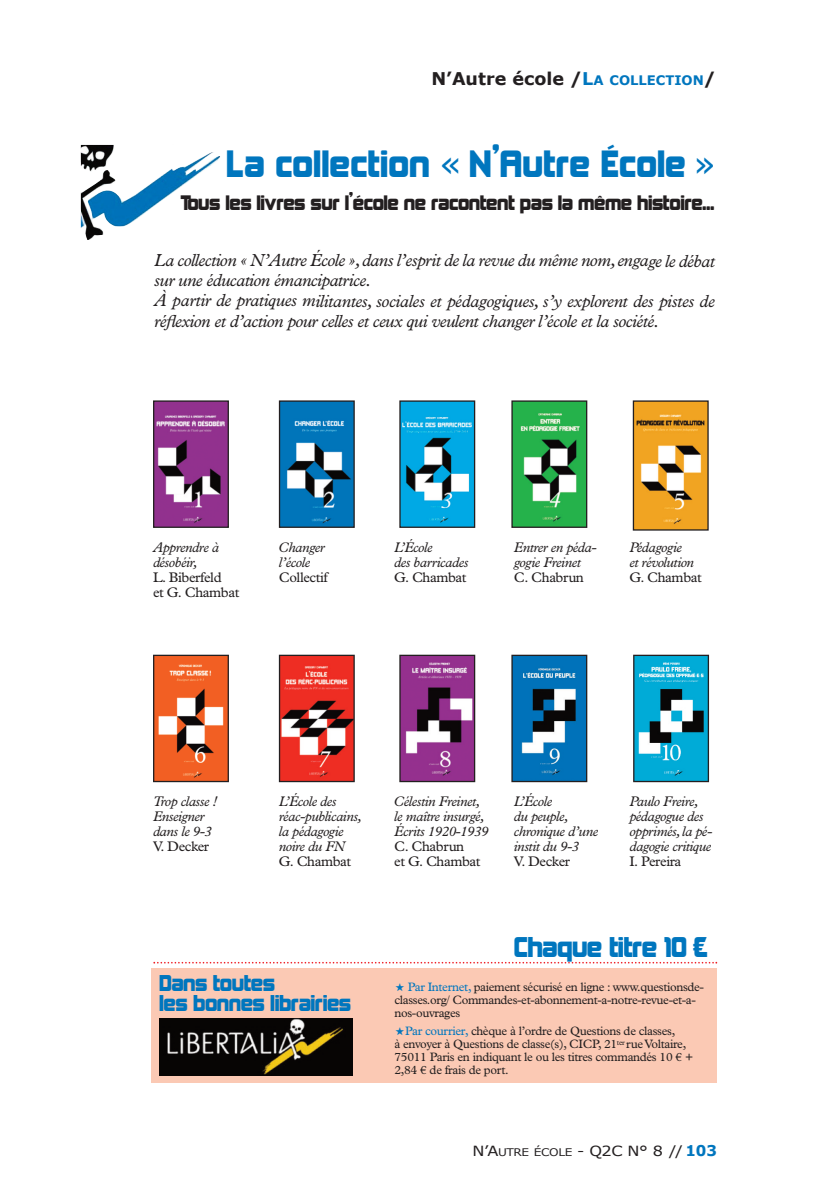
<style>
.page{position:relative;width:819px;height:1191px;background:#fff}
.page>*{position:absolute;margin:0;border:0;box-sizing:border-box;transform-origin:0 0}
.t1{font:35px "Kimberley";color:#0076be}
.t2{font:26.25px "Kimberley";letter-spacing:-.025em;color:#0076be}
.t3{font:21px/19.9px "Kimberley";letter-spacing:-.025em;color:#0076be}
.t4{font:19.25px "Kimberley";letter-spacing:-.025em;color:#231f20}
.t5{font:italic 17.5px/20.1px "Plantin Std";letter-spacing:-.025em;color:#231f20}
.t6{font:700 17.5px "Verdana";color:#231f20}
.t7{font:italic 14px/15px "Plantin Std";letter-spacing:-.03em;color:#231f20}
.t8{font:14px/15px "Plantin MT Std";letter-spacing:-.03em;color:#231f20}
.t9{font:14px "Verdana";color:#231f20;scale:1.15 1}
.t10{font:12.25px/13.1px "Plantin MT Std";letter-spacing:-.03em;color:#231f20}
.s1{color:#0076be}
.s2{font-size:13.12px;color:#0076be}
.s3{font-family:"Tahoma"}
.s4{font-size:10.5px}
.s5{font-weight:700;font-size:14.88px;color:#0076be}
</style>
<div class="page">
<img style="left:635px;top:656px;width:72px;height:124px">
<div style="left:633px;top:654px;width:76px;height:128px;border:1px solid #231f20"></div>
<img style="left:513px;top:656px;width:72px;height:124px">
<div style="left:511px;top:654px;width:76px;height:128px;border:1px solid #231f20"></div>
<img style="left:401px;top:656px;width:72px;height:124px">
<div style="left:399px;top:654px;width:76px;height:128px;border:1px solid #231f20"></div>
<img style="left:281px;top:656px;width:72px;height:124px">
<div style="left:279px;top:654px;width:76px;height:128px;border:1px solid #231f20"></div>
<img style="left:81px;top:145px;width:139px;height:95px">
<div style="left:151px;top:968px;width:565px;height:115px;background:#fbc9b4"></div>
<svg style="left:153px;top:961px;width:564px;height:2px"></svg>
<img style="left:159px;top:1018px;width:194px;height:57px">
<img style="left:155px;top:656px;width:72px;height:124px">
<div style="left:153px;top:654px;width:76px;height:128px;border:1px solid #231f20"></div>
<img style="left:634px;top:402px;width:72px;height:126px">
<div style="left:632px;top:400px;width:76px;height:130px;border:1px solid #231f20"></div>
<img style="left:513px;top:402px;width:72px;height:124px">
<div style="left:511px;top:400px;width:76px;height:128px;border:1px solid #231f20"></div>
<img style="left:401px;top:402px;width:72px;height:124px">
<div style="left:399px;top:400px;width:76px;height:128px;border:1px solid #231f20"></div>
<img style="left:281px;top:402px;width:72px;height:124px">
<div style="left:279px;top:400px;width:76px;height:128px;border:1px solid #231f20"></div>
<img style="left:155px;top:402px;width:72px;height:124px">
<div style="left:153px;top:400px;width:76px;height:128px;border:1px solid #231f20"></div>
<p class="t6" style="left:431px;top:68px;width:286px">N’AUTRE ÉCOLE /<span class="s1">L</span><span class="s2">A COLLECTION</span>/</p>
<h1 class="t1" style="left:226px;top:144px;width:490px">La collection <span class="s3">«</span> N’Autre École <span class="s3">»</span></h1>
<h3 class="t4" style="left:180px;top:191px;width:536px">tous les livres sur l’école ne racontent pas la même histoire...</h3>
<p class="t5" style="left:154px;top:252px;width:562px">La collection « N’Autre École »,dans l’esprit de la revue du même nom,engage le débat sur une éducation émancipatrice.<br>À partir de pratiques militantes, sociales et pédagogiques, s’y explorent des pistes de réflexion et d’action pour celles et ceux qui veulent changer l’école et la société.</p>
<p class="t7" style="left:153px;top:541px;width:68px">Apprendre à désobéir,</p>
<p class="t8" style="left:153px;top:571px;width:88px">L. biberfeld<br>et G. Chambat</p>
<p class="t7" style="left:279px;top:541px;width:47px">Changer l’école</p>
<p class="t8" style="left:279px;top:571px;width:50px">Collectif</p>
<p class="t7" style="left:394px;top:541px;width:76px">L’École<br>des barricades</p>
<p class="t8" style="left:394px;top:571px;width:74px">G. Chambat</p>
<p class="t7" style="left:514px;top:541px;width:84px">Entrer en péda&shy;gogie Freinet</p>
<p class="t8" style="left:514px;top:571px;width:72px">C. Chabrun</p>
<p class="t7" style="left:629px;top:541px;width:66px">Pédagogie et révolution</p>
<p class="t8" style="left:629px;top:571px;width:74px">G. Chambat</p>
<p class="t7" style="left:153px;top:795px;width:66px">Trop classe !<br>Enseigner dans le 9-3</p>
<p class="t8" style="left:153px;top:840px;width:58px">v. decker</p>
<p class="t7" style="left:279px;top:795px;width:84px">L’École des réac-publicains, la pédagogie noire du FN</p>
<p class="t8" style="left:279px;top:855px;width:74px">G. Chambat</p>
<h3 class="t3" style="left:159px;top:974px;width:194px">Dans toutes<br>les bonnes librairies</h3>
<p class="t7" style="left:394px;top:795px;width:96px">Célestin Freinet, le maître insurgé,<br>Écrits 1920-1939</p>
<p class="t8" style="left:394px;top:840px;width:88px">C. Chabrun<br>et G. Chambat</p>
<p class="t7" style="left:514px;top:795px;width:86px">L’École<br>du peuple, chronique d’une instit du 9-3</p>
<p class="t8" style="left:514px;top:855px;width:58px">v. decker</p>
<p class="t7" style="left:629px;top:795px;width:84px">Paulo Freire, pédagogue des opprimés,la pé&shy;dagogie critique</p>
<p class="t8" style="left:629px;top:855px;width:53px">i. Pereira</p>
<h2 class="t2" style="left:514px;top:932px;width:196px">Chaque titre 10 €</h2>
<p class="t10" style="left:394px;top:981px;width:311px;text-indent:13px"><span class="s1">Par internet,</span> paiement sécurisé en ligne : www.questionsde&shy;classes.org/ Commandes-et-abonnement-a-notre-revue-et-a&shy;nos-ouvrages</p>
<p class="t10" style="left:394px;top:1025px;width:300px;text-indent:11px"><span class="s1">Par courrier,</span> chèque à l’ordre de Questions de classes,<br>à envoyer à Questions de classe(s), CiCP, 21<sup>ter</sup> ruevoltaire, 75011 Paris en indiquant le ou les titres commandés 10 € + 2,84 € de frais de port.</p>
<p class="t9" style="left:472px;top:1141px;width:214px">N’A<span class="s4">UTRE ÉCOLE</span> - Q2C N° 8 // <span class="s5">103</span></p>
</div>
